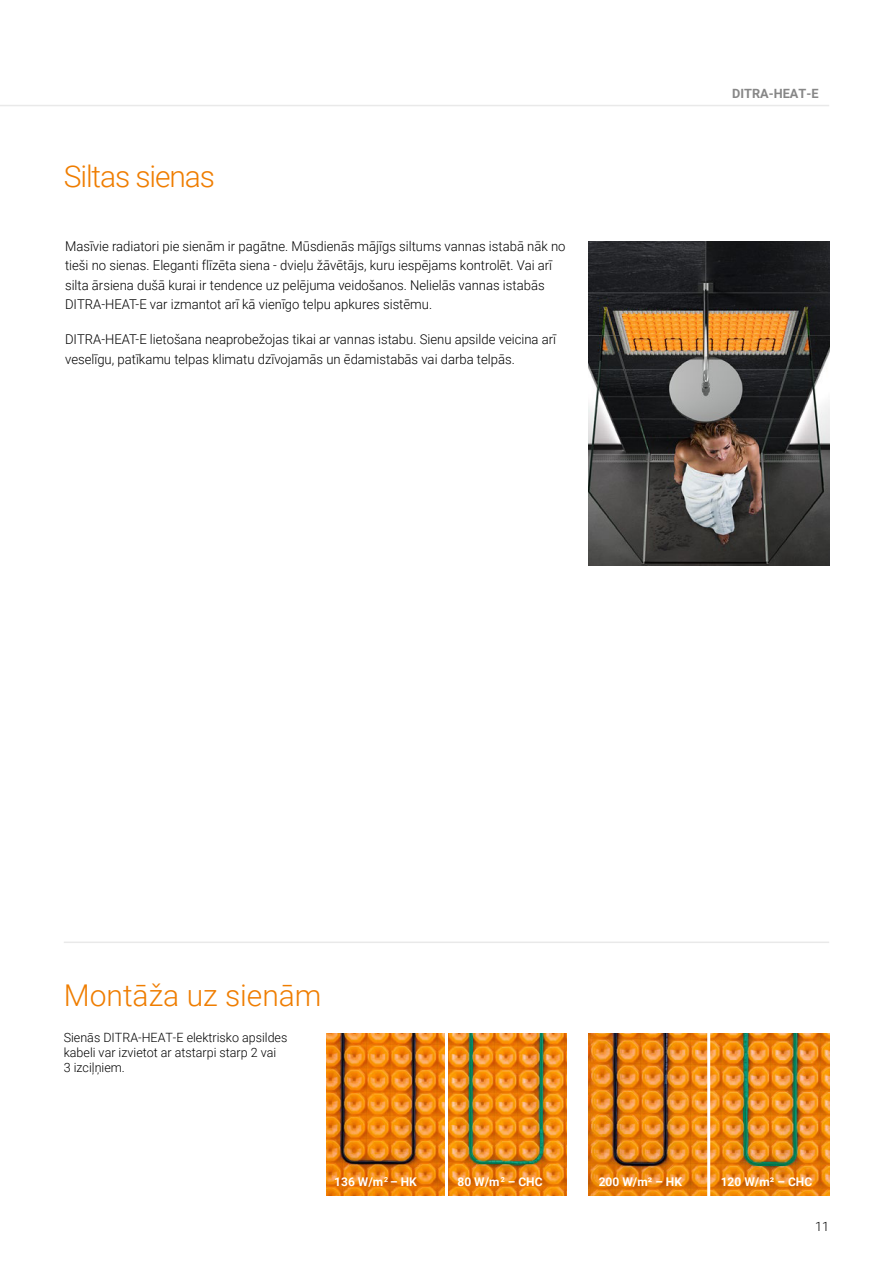
<style>
.page{position:relative;width:893px;height:1263px;background:#fff}
.page>*{position:absolute;margin:0;border:0;box-sizing:border-box;transform-origin:0 0}
.t1{font:300 30px "Roboto";color:#ef7d00}
.t2{font:300 30px "Roboto";letter-spacing:-.035em;color:#ef7d00}
.t3{font:300 13.5px/19.5px "Roboto";color:#000}
.t4{font:300 12.75px/15px "Roboto";color:#000}
.t5{font:700 12.75px "Roboto";color:#878787}
.t6{font:700 12px "Roboto";color:#fff}
</style>
<div class="page">
<hr style="left:0;top:105px;width:829px;height:1px;background:#e9e9e9">
<img style="left:326px;top:1033px;width:241px;height:162px">
<img style="left:588px;top:241px;width:241px;height:324px">
<img style="left:588px;top:1033px;width:241px;height:162px">
<hr style="left:64px;top:941px;width:765px;height:2px;background:#e9e9e9">
<hr style="left:445px;top:1028px;width:3px;height:172px;background:#fff">
<hr style="left:707px;top:1030px;width:3px;height:172px;background:#fff">
<h1 class="t2" style="left:64px;top:156px;width:153px">Siltas sienas</h1>
<p class="t3" style="left:65px;top:236px;width:502px">Masīvie radiatori pie sienām ir pagātne. Mūsdienās mājīgs siltums vannas istabā nāk no tieši no sienas. Eleganti flīzēta siena - dvieļu žāvētājs, kuru iespējams kontrolēt. Vai arī silta ārsiena dušā kurai ir tendence uz pelējuma veidošanos. Nelielās vannas istabās DITRA-HEAT-E var izmantot arī kā vienīgo telpu apkures sistēmu.</p>
<p class="t3" style="left:65px;top:329px;width:493px">DITRA-HEAT-E lietošana neaprobežojas tikai ar vannas istabu. Sienu apsilde veicina arī veselīgu, patīkamu telpas klimatu dzīvojamās un ēdamistabās vai darba telpās.</p>
<p class="t5" style="left:732px;top:84px;width:88px">DITRA-HEAT-E</p>
<h1 class="t1" style="left:64px;top:975px;width:259px">Montāža uz sienām</h1>
<p class="t4" style="left:64px;top:1030px;width:225px">Sienās DITRA-HEAT-E elektrisko apsildes kabeli var izvietot ar atstarpi starp 2 vai<br>3 izciļņiem.</p>
<p class="t6" style="left:334px;top:1174px;width:84px">136 W/m<sup>2</sup> – HK</p>
<p class="t6" style="left:458px;top:1174px;width:86px">80 W/m <sup>2</sup> – CHC</p>
<p class="t6" style="left:599px;top:1174px;width:85px">200 W/m² – HK</p>
<p class="t6" style="left:721px;top:1174px;width:93px">120 W/m² – CHC</p>
<p class="t4" style="left:815px;top:1219px;width:16px">11</p>
</div>
